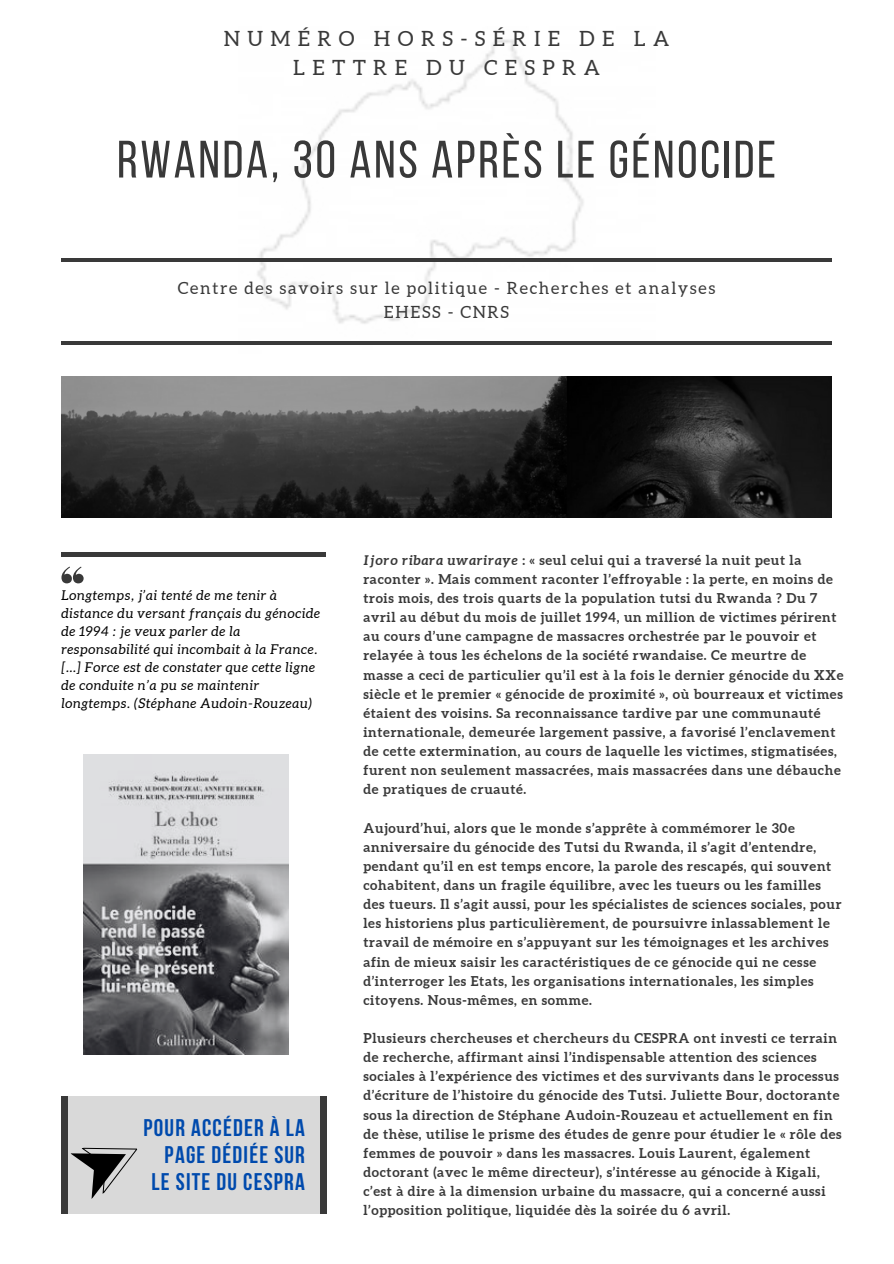
<style>
.page{position:relative;width:894px;height:1264px;background:#fff}
.page>*{position:absolute;margin:0;border:0;box-sizing:border-box;transform-origin:0 0}
.t1{font:52.5px "Bebas Neue";letter-spacing:.05em;color:#393939}
.t2{font:700 24px/27px "Bebas Neue";letter-spacing:.05em;color:#004aad;text-align:right}
.t3{font:21px/29.2px "Aleo";letter-spacing:.35em;color:#393939;text-align:center}
.t4{font:16.8px/23.7px "Aleo";letter-spacing:.1em;color:#393939;text-align:center}
.t5{font:700 13.5px/19.2px "Aleo";letter-spacing:.05em;color:#393939}
.t6{font:italic 13.5px/18px "Aleo";letter-spacing:.05em;color:#000}
.s1{font-style:italic}
</style>
<div class="page">
<img style="left:238px;top:39px;width:417px;height:306px">
<hr style="left:61px;top:258px;width:770px;height:3px;background:#393939">
<hr style="left:61px;top:341px;width:770px;height:3px;background:#393939">
<hr style="left:61px;top:553px;width:265px;height:3px;background:#393939">
<img style="left:61px;top:376px;width:770px;height:141px">
<div style="left:64px;top:1096px;width:259px;height:117px;background:#d9d9d9"></div>
<div style="left:61px;top:1096px;width:6px;height:117px;background:#393939"></div>
<div style="left:320px;top:1096px;width:6px;height:117px;background:#393939"></div>
<svg style="left:70px;top:1147px;width:68px;height:52px"></svg>
<svg style="left:61px;top:566px;width:23px;height:17px"></svg>
<img style="left:84px;top:754px;width:204px;height:300px">
<h1 class="t3" style="left:223px;top:24px;width:447px">NUMÉRO HORS-SÉRIE DE LA<br>LETTRE DU CESPRA</h1>
<p class="t1" style="left:117px;top:138px;width:660px">RWANDA, 30 ANS APRÈS LE GÉNOCIDE</p>
<h3 class="t4" style="left:178px;top:276px;width:539px">Centre des savoirs sur le politique - Recherches et analyses<br>EHESS - CNRS</h3>
<p class="t6" style="left:61px;top:586px;width:260px">Longtemps, j’ai tenté de me tenir à distance du versant français du génocide de 1994 : je veux parler de la responsabilité qui incombait à la France. […] Force est de constater que cette ligne de conduite n’a pu se maintenir longtemps. (Stéphane Audoin-Rouzeau)</p>
<h4 class="t2" style="left:143px;top:1116px;width:163px">POUR ACCÉDER À LA<br>PAGE DÉDIÉE SUR<br>LE SITE DU CESPRA</h4>
<p class="t5" style="left:363px;top:550px;width:481px"><span class="s1">Ijoro ribara uwariraye</span> : « seul celui qui a traversé la nuit peut la raconter ». Mais comment raconter l’effroyable : la perte, en moins de trois mois, des trois quarts de la population tutsi du Rwanda ? Du 7 avril au début du mois de juillet 1994, un million de victimes périrent au cours d’une campagne de massacres orchestrée par le pouvoir et relayée à tous les échelons de la société rwandaise. Ce meurtre de masse a ceci de particulier qu’il est à la fois le dernier génocide du XXe siècle et le premier « génocide de proximité », où bourreaux et victimes étaient des voisins. Sa reconnaissance tardive par une communauté internationale, demeurée largement passive, a favorisé l’enclavement de cette extermination, au cours de laquelle les victimes, stigmatisées, furent non seulement massacrées, mais massacrées dans une débauche de pratiques de cruauté.</p>
<p class="t5" style="left:363px;top:818px;width:479px">Aujourd’hui, alors que le monde s’apprête à commémorer le 30e anniversaire du génocide des Tutsi du Rwanda, il s’agit d’entendre, pendant qu’il en est temps encore, la parole des rescapés, qui souvent cohabitent, dans un fragile équilibre, avec les tueurs ou les familles des tueurs. Il s’agit aussi, pour les spécialistes de sciences sociales, pour les historiens plus particulièrement, de poursuivre inlassablement le travail de mémoire en s’appuyant sur les témoignages et les archives afin de mieux saisir les caractéristiques de ce génocide qui ne cesse d’interroger les Etats, les organisations internationales, les simples citoyens. Nous-mêmes, en somme.</p>
<p class="t5" style="left:363px;top:1028px;width:479px">Plusieurs chercheuses et chercheurs du CESPRA ont investi ce terrain de recherche, affirmant ainsi l’indispensable attention des sciences sociales à l’expérience des victimes et des survivants dans le processus d’écriture de l’histoire du génocide des Tutsi. Juliette Bour, doctorante sous la direction de Stéphane Audoin-Rouzeau et actuellement en fin de thèse, utilise le prisme des études de genre pour étudier le « rôle des femmes de pouvoir » dans les massacres. Louis Laurent, également doctorant (avec le même directeur), s’intéresse au génocide à Kigali, c’est à dire à la dimension urbaine du massacre, qui a concerné aussi l’opposition politique, liquidée dès la soirée du 6 avril.</p>
</div>
